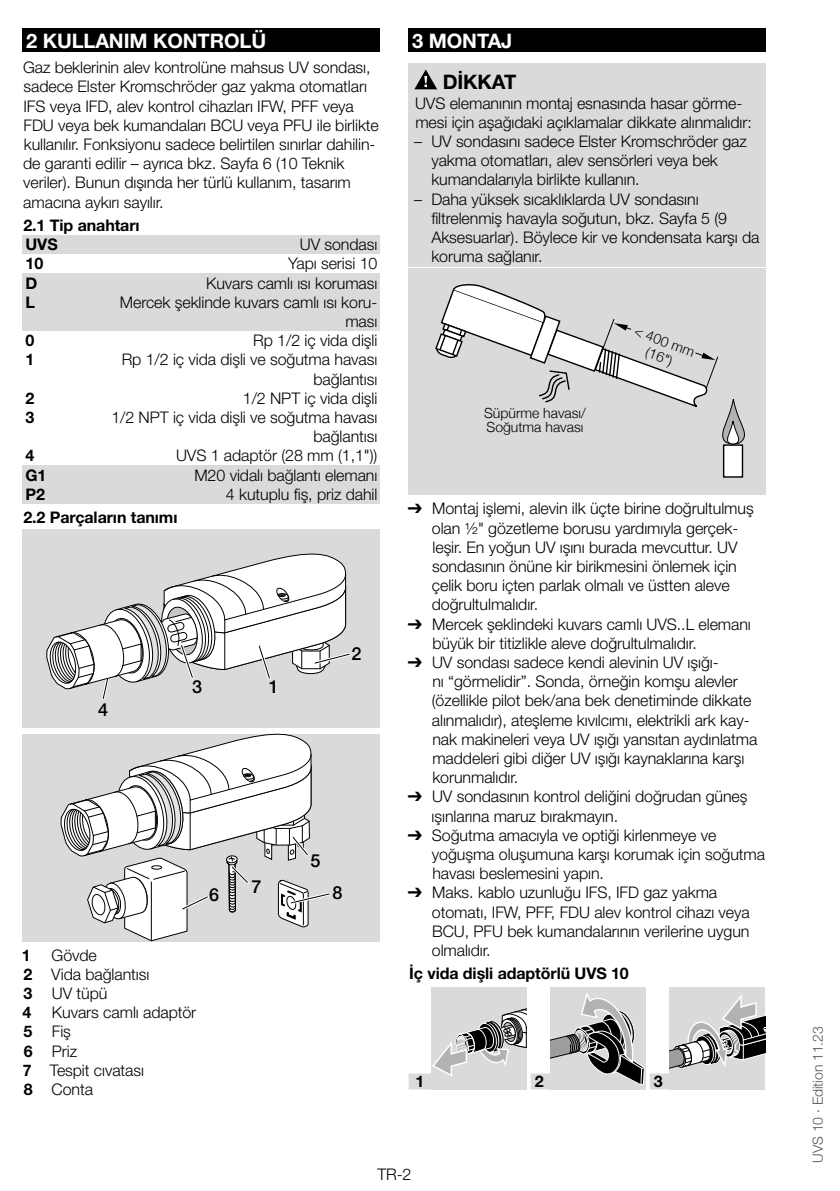
<style>
.page{position:relative;width:840px;height:1191px;background:#fff}
.page>*{position:absolute;margin:0;border:0;box-sizing:border-box;transform-origin:0 0}
.t1{font:700 20px "Helvetica Neue LT Pro";letter-spacing:-.005em;color:#fff}
.t2{font:700 20px "Helvetica Neue LT Pro";color:#000}
.t3{font:500 18px "Helvetica Neue LT Pro";color:#000}
.t4{font:300 16px/19.2px "Helvetica Neue LT Pro";letter-spacing:-.005em;color:#000}
.t5{font:700 16px/19.2px "Helvetica Neue LT Pro";letter-spacing:-.005em;color:#000}
.t6{font:300 14px/16px "Helvetica Neue";color:#000;text-align:center}
.t7{font:300 14px "Helvetica Neue LT Pro";letter-spacing:-.005em;color:#575756}
.s1{font-weight:700}
.s2{font-family:"Arial Unicode MS";font-weight:400}
</style>
<div class="page">
<div style="left:23px;top:28px;width:357px;height:24px;background:#000"></div>
<div style="left:23px;top:235px;width:357px;height:20px;background:#dadada"></div>
<div style="left:23px;top:254px;width:357px;height:20px;background:#fff"></div>
<div style="left:23px;top:273px;width:357px;height:20px;background:#dadada"></div>
<div style="left:23px;top:292px;width:357px;height:39px;background:#dadada"></div>
<div style="left:23px;top:465px;width:357px;height:20px;background:#dadada"></div>
<div style="left:23px;top:484px;width:357px;height:20px;background:#dadada"></div>
<div style="left:23px;top:529px;width:357px;height:198px;background:#dadada"></div>
<svg style="left:46px;top:553px;width:305px;height:147px"></svg>
<div style="left:23px;top:733px;width:357px;height:208px;background:#dadada"></div>
<svg style="left:61px;top:733px;width:271px;height:208px"></svg>
<div style="left:408px;top:28px;width:357px;height:24px;background:#000"></div>
<div style="left:408px;top:64px;width:357px;height:31px;background:#dadada"></div>
<div style="left:408px;top:91px;width:357px;height:41px;background:#dadada"></div>
<div style="left:408px;top:130px;width:357px;height:60px;background:#dadada"></div>
<div style="left:408px;top:187px;width:357px;height:80px;background:#dadada"></div>
<div style="left:408px;top:1073px;width:23px;height:16px;background:#dadada"></div>
<div style="left:530px;top:1073px;width:20px;height:16px;background:#dadada"></div>
<div style="left:649px;top:1073px;width:20px;height:16px;background:#dadada"></div>
<svg style="left:414px;top:69px;width:23px;height:20px"></svg>
<div style="left:408px;top:268px;width:357px;height:227px;background:#dadada"></div>
<div style="left:723px;top:445px;width:19px;height:32px;background:#fff"></div>
<div style="left:722px;top:444px;width:20px;height:34px;border:1px solid #000"></div>
<svg style="left:435px;top:284px;width:310px;height:160px"></svg>
<div style="left:431px;top:987px;width:95px;height:102px;background:#dadada"></div>
<svg style="left:432px;top:1008px;width:94px;height:69px"></svg>
<div style="left:550px;top:987px;width:95px;height:102px;background:#dadada"></div>
<svg style="left:550px;top:993px;width:95px;height:92px"></svg>
<div style="left:669px;top:987px;width:95px;height:102px;background:#dadada"></div>
<svg style="left:669px;top:992px;width:96px;height:78px"></svg>
<p class="t1" style="left:26px;top:28px;width:241px">2 KULLANIM KONTROLÜ</p>
<p class="t4" style="left:23px;top:58px;width:357px">Gaz beklerinin alev kontrolüne mahsus UV sondası, sadece Elster Kromschröder gaz yakma otomatları IFS veya IFD, alev kontrol cihazları IFW, PFF veya FDU veya bek kumandaları BCU veya PFU ile birlikte kullanılır. Fonksiyonu sadece belirtilen sınırlar dahilin&shy;de garanti edilir – ayrıca bkz. Sayfa 6 (10 Teknik veriler). Bunun dışında her türlü kullanım, tasarım amacına aykırı sayılır.</p>
<p class="t5" style="left:23px;top:215px;width:118px">2.1 Tip anahtarı<br>UVS</p>
<p class="t4" style="left:300px;top:234px;width:79px">UV sondası</p>
<p class="t5" style="left:26px;top:254px;width:19px">10</p>
<p class="t4" style="left:288px;top:254px;width:91px">Yapı serisi 10</p>
<p class="t5" style="left:26px;top:273px;width:12px">D</p>
<p class="t4" style="left:206px;top:273px;width:173px">Kuvars camlı ısı koruması</p>
<p class="t5" style="left:26px;top:292px;width:10px">L</p>
<p class="t4" style="left:120px;top:292px;width:259px;text-align:right">Mercek şeklinde kuvars camlı ısı koru&shy;ması</p>
<p class="t5" style="left:26px;top:330px;width:10px">0</p>
<p class="t4" style="left:253px;top:330px;width:126px">Rp 1/2 iç vida dişli</p>
<p class="t5" style="left:26px;top:350px;width:10px">1</p>
<p class="t4" style="left:122px;top:350px;width:257px;text-align:right">Rp 1/2 iç vida dişli ve soğutma havası bağlantısı</p>
<p class="t5" style="left:26px;top:388px;width:10px">2</p>
<p class="t4" style="left:243px;top:388px;width:136px">1/2 NPT iç vida dişli</p>
<p class="t5" style="left:26px;top:407px;width:10px">3</p>
<p class="t4" style="left:111px;top:407px;width:267px;text-align:right">1/2 NPT iç vida dişli ve soğutma havası bağlantısı</p>
<p class="t5" style="left:26px;top:446px;width:10px">4</p>
<p class="t4" style="left:176px;top:446px;width:203px">UVS 1 adaptör (28 mm (1,1"))</p>
<p class="t5" style="left:26px;top:465px;width:22px">G1</p>
<p class="t4" style="left:194px;top:465px;width:184px">M20 vidalı bağlantı elemanı</p>
<p class="t5" style="left:26px;top:484px;width:21px">P2</p>
<p class="t4" style="left:226px;top:484px;width:153px">4 kutuplu fiş, priz dahil</p>
<p class="t5" style="left:23px;top:507px;width:155px">2.2 Parçaların tanımı</p>
<p class="t3" style="left:98px;top:699px;width:12px">4</p>
<p class="t3" style="left:192px;top:676px;width:12px">3</p>
<p class="t3" style="left:269px;top:676px;width:12px">1</p>
<p class="t3" style="left:351px;top:642px;width:12px">2</p>
<p class="t3" style="left:209px;top:884px;width:12px">6</p>
<p class="t4" style="left:23px;top:945px;width:128px;text-indent:29px">Gövde<br><span class="s1">2</span> Vida bağlantısı<br><span class="s1">3</span> UV tüpü<br><span class="s1">4</span></p>
<p class="t5" style="left:22px;top:945px;width:10px">1</p>
<p class="t4" style="left:23px;top:1002px;width:175px;text-indent:29px">Kuvars camlı adaptör<br><span class="s1">5</span> Fiş<br><span class="s1">6</span> Priz<br><span class="s1">7</span> Tespit cıvatası<br><span class="s1">8</span> Conta</p>
<p class="t3" style="left:310px;top:850px;width:12px">5</p>
<p class="t3" style="left:251px;top:875px;width:12px">7</p>
<p class="t3" style="left:332px;top:882px;width:12px">8</p>
<p class="t1" style="left:412px;top:28px;width:102px">3 MONTAJ</p>
<p class="t2" style="left:437px;top:70px;width:81px">D İKKAT</p>
<p class="t4" style="left:415px;top:93px;width:338px">UVS elemanının montaj esnasında hasar görme&shy;mesi için aşağıdaki açıklamalar dikkate alınmalıdır:</p>
<p class="t4" style="left:431px;top:131px;width:317px;text-indent:-17px">– UV sondasını sadece Elster Kromschröder gaz yakma otomatları, alev sensörleri veya bek kumandalarıyla birlikte kullanın.</p>
<p class="t4" style="left:431px;top:189px;width:329px;text-indent:-17px">– Daha yüksek sıcaklıklarda UV sondasını filtrelenmiş havayla soğutun, bkz. Sayfa 5 (9<br>Aksesuarlar). Böylece kir ve kondensata karşı da koruma sağlanır.</p>
<p class="t6" style="left:484px;top:405px;width:103px;line-height:14px;text-align:left">Süpürme havası/<br>Soğutma havası</p>
<p class="t6" style="left:637px;top:322px;width:64px;rotate:20deg">&lt; 400 mm (16")</p>
<p class="t4" style="left:431px;top:499px;width:323px;text-indent:-24px"><span class="s2">➔</span> Montaj işlemi, alevin ilk üçte birine doğrultulmuş olan ½" gözetleme borusu yardımıyla gerçek&shy;leşir. En yoğun UV ışını burada mevcuttur. UV sondasının önüne kir birikmesini önlemek için çelik boru içten parlak olmalı ve üstten aleve doğrultulmalıdır.</p>
<p class="t4" style="left:432px;top:614px;width:320px;text-indent:-24px"><span class="s2">➔</span> Mercek şeklindeki kuvars camlı UVS..L elemanı büyük bir titizlikle aleve doğrultulmalıdır.</p>
<p class="t4" style="left:431px;top:652px;width:327px;text-indent:-24px"><span class="s2">➔</span> UV sondası sadece kendi alevinin UV ışığı-<br>nı “görmelidir”. Sonda, örneğin komşu alevler (özellikle pilot bek/ana bek denetiminde dikkate alınmalıdır), ateşleme kıvılcımı, elektrikli ark kay&shy;nak makineleri veya UV ışığı yansıtan aydınlatma maddeleri gibi diğer UV ışığı kaynaklarına karşı korunmalıdır.</p>
<p class="t4" style="left:431px;top:787px;width:317px;text-indent:-24px"><span class="s2">➔</span> UV sondasının kontrol deliğini doğrudan güneş ışınlarına maruz bırakmayın.</p>
<p class="t4" style="left:431px;top:825px;width:334px;text-indent:-24px"><span class="s2">➔</span> Soğutma amacıyla ve optiği kirlenmeye ve yoğuşma oluşumuna karşı korumak için soğutma havası beslemesini yapın.</p>
<p class="t4" style="left:431px;top:883px;width:319px;text-indent:-24px"><span class="s2">➔</span> Maks. kablo uzunluğu IFS, IFD gaz yakma otomatı, IFW, PFF, FDU alev kontrol cihazı veya BCU, PFU bek kumandalarının verilerine uygun olmalıdır.</p>
<p class="t5" style="left:409px;top:963px;width:221px">İç vida dişli adaptörlü UVS 10</p>
<p class="t5" style="left:415px;top:1071px;width:10px">1</p>
<p class="t5" style="left:534px;top:1071px;width:10px">2</p>
<p class="t5" style="left:653px;top:1071px;width:10px">3</p>
<p class="t4" style="left:377px;top:1164px;width:36px">TR-2</p>
<p class="t7" style="left:809px;top:1162px;width:138px;rotate:-90deg">UVS 10 · Edition 11.23</p>
</div>
